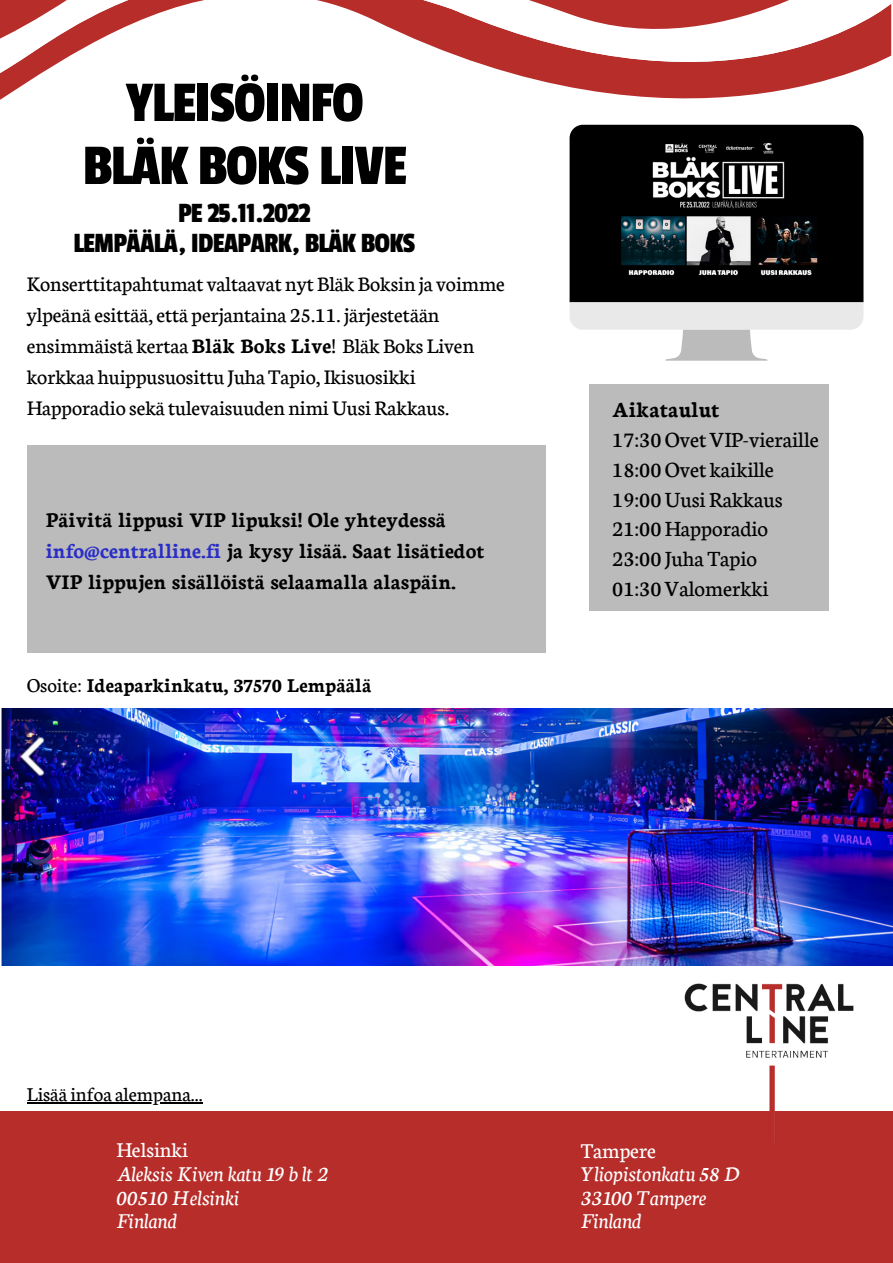
<style>
.page{position:relative;width:893px;height:1263px;background:#fff}
.page>*{position:absolute;margin:0;border:0;box-sizing:border-box;transform-origin:0 0}
.t1{font:60px/63px "Passion One";letter-spacing:-.025em;color:#000;text-align:center}
.t2{font:29.25px/30.4px "Passion One";letter-spacing:-.025em;color:#000;text-align:center}
.t3{font:23.17px/29.8px "Neuton";color:#000}
.t4{font:700 23.17px "Neuton";color:#000}
.t5{font:italic 22.5px/23.6px "Neuton";color:#fff}
.t6{font:22.5px "Neuton";color:#fff}
.t7{font:22.2px/30.9px "Neuton";color:#000}
.t8{font:700 22.2px/30.9px "Neuton";color:#000}
.t9{font:700 20.92px "Neuton";color:#000}
.t10{font:20.92px "Neuton";color:#000}
.s1{font-weight:700}
.s2{color:#2a2ec5}
.s3{font-weight:400}
</style>
<div class="page">
<div style="left:0;top:1111px;width:893px;height:152px;background:#b62d2a"></div>
<img style="left:684px;top:983px;width:170px;height:160px">
<div style="left:27px;top:446px;width:518px;height:207px;background:#bbb"></div>
<svg style="left:0;top:83px;width:852px;height:42px"></svg>
<svg style="left:0;top:0;width:891px;height:83px"></svg>
<div style="left:569px;top:125px;width:294px;height:177px;background:#000"></div>
<svg style="left:569px;top:302px;width:294px;height:59px"></svg>
<img style="left:582px;top:139px;width:268px;height:151px">
<div style="left:589px;top:384px;width:240px;height:227px;background:#bbb"></div>
<hr style="left:27px;top:1102px;width:176px;height:2px;background:#000">
<img style="left:1px;top:708px;width:892px;height:258px">
<h1 class="t1" style="left:83px;top:72px;width:326px">YLEISÖINFO<br>BLÄK BOKS LIVE</h1>
<h2 class="t2" style="left:73px;top:198px;width:343px">PE 25.11.2022<br>LEMPÄÄLÄ, IDEAPARK, BLÄK BOKS</h2>
<p class="t7" style="left:27px;top:267px;width:479px">Konserttitapahtumat valtaavat nyt Bläk Boksin ja voimme ylpeänä esittää,että perjantaina 25.11. järjestetään ensimmäistä kertaa<span class="s1">Bläk Boks Live</span>! Bläk Boks Liven korkkaa huippusuosittu Juha Tapio, Ikisuosikki Happoradio sekä tulevaisuuden nimiUusi Rakkaus.</p>
<p class="t8" style="left:46px;top:503px;width:440px">Päivitä lippusi VIP lipuksi! Ole yhteydessä <span class="s2">info@centralline.fi</span> ja kysy lisää. Saat lisätiedot<br>VIP lippujen sisällöistä selaamalla alaspäin.</p>
<p class="t9" style="left:27px;top:670px;width:346px"><span class="s3">Osoite:</span> Ideaparkinkatu, 37570 Lempäälä</p>
<p class="t4" style="left:612px;top:393px;width:109px">Aikataulut</p>
<p class="t3" style="left:612px;top:423px;width:208px">17:30OvetVIP-vieraille<br>18:00Ovet kaikille<br>19:00Uusi Rakkaus<br>21:00Happoradio<br>23:00 Juha Tapio<br>01:30Valomerkki</p>
<p class="t10" style="left:27px;top:1080px;width:177px">Lisää infoa alempana...</p>
<p class="t6" style="left:116px;top:1134px;width:73px">Helsinki</p>
<p class="t5" style="left:116px;top:1160px;width:213px">Aleksis Kiven katu 19 b lt 2<br>00510 Helsinki<br>Finland</p>
<p class="t6" style="left:581px;top:1134px;width:77px">Tampere</p>
<p class="t5" style="left:581px;top:1160px;width:160px">Yliopistonkatu 58 D<br>33100 Tampere<br>Finland</p>
</div>
